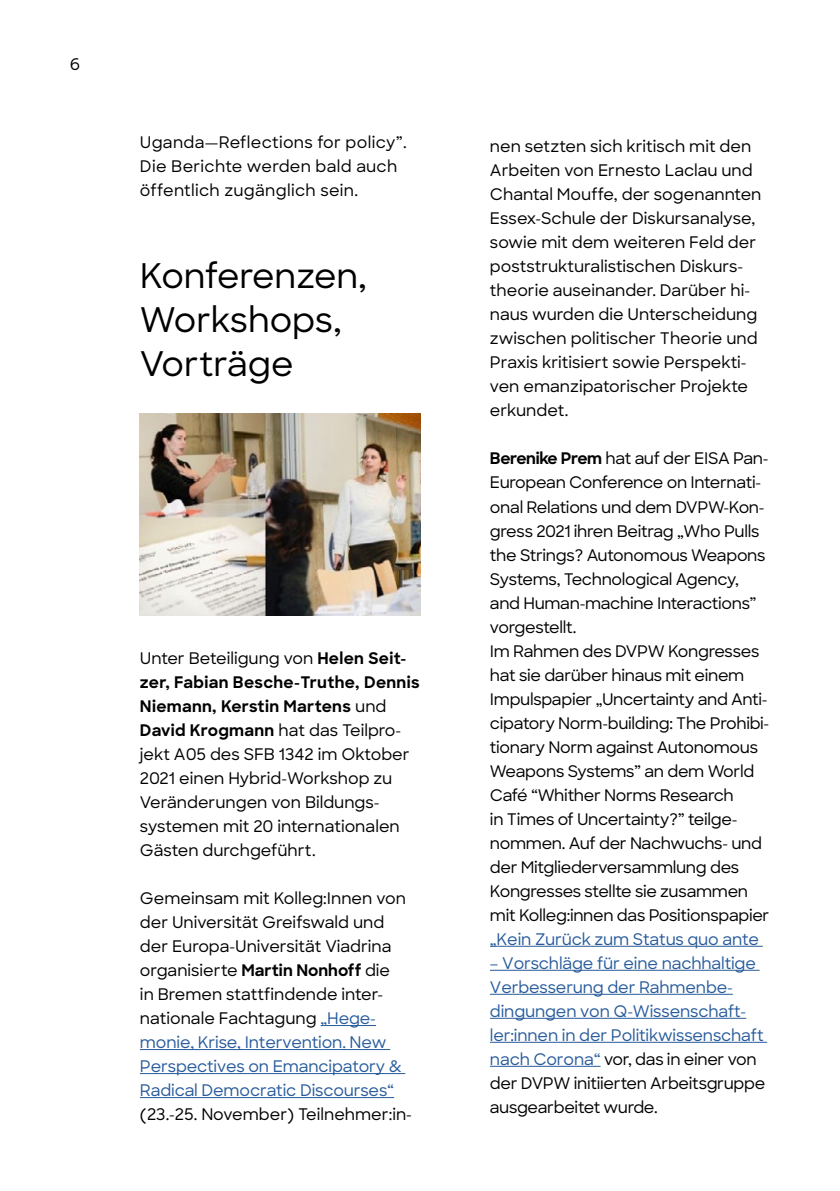
<style>
.page{position:relative;width:840px;height:1191px;background:#fff}
.page>*{position:absolute;margin:0;border:0;box-sizing:border-box;transform-origin:0 0}
.t1{font:500 34px/44px "Sharp Sans";color:#000}
.t2{font:500 16px/24px "Sharp Sans";letter-spacing:-.01em;color:#000}
.t3{font:500 16px/24px "Sharp Sans";letter-spacing:-.01em;color:#275b9b}
.t4{font:500 16px/24px "Sharp Sans";letter-spacing:.02em;color:#000}
.s1{font-weight:700}
.s2{color:#275b9b}
.s3{color:#000}
</style>
<div class="page">
<hr style="left:320px;top:1025px;width:56px;height:1px;background:#275b9b">
<hr style="left:140px;top:1049px;width:250px;height:1px;background:#275b9b">
<hr style="left:140px;top:1073px;width:265px;height:1px;background:#275b9b">
<hr style="left:140px;top:1097px;width:254px;height:1px;background:#275b9b">
<hr style="left:489px;top:946px;width:273px;height:1px;background:#275b9b">
<hr style="left:489px;top:970px;width:270px;height:1px;background:#275b9b">
<hr style="left:489px;top:994px;width:243px;height:1px;background:#275b9b">
<hr style="left:489px;top:1018px;width:256px;height:1px;background:#275b9b">
<hr style="left:489px;top:1042px;width:277px;height:1px;background:#275b9b">
<hr style="left:489px;top:1066px;width:111px;height:1px;background:#275b9b">
<img style="left:140px;top:413px;width:280px;height:202px">
<p class="t2" style="left:70px;top:51px;width:12px">6</p>
<p class="t4" style="left:140px;top:129px;width:268px">Uganda—Reflections for policy”.<br>Die Berichte werden bald auch öffentlich zugänglich sein.</p>
<p class="t1" style="left:140px;top:252px;width:228px">Konferenzen,<br>Workshops,<br>Vorträge</p>
<p class="t2" style="left:140px;top:645px;width:281px">Unter Beteiligung von <span class="s1">Helen Seit&shy;zer, Fabian Besche-Truthe, Dennis<br>Niemann, Kerstin Martens</span> und<br><span class="s1">David Krogmann</span> hat das Teilpro&shy;jekt A05 des SFB 1342 im Oktober<br>2021 einen Hybrid-Workshop zu<br>Veränderungen von Bildungs&shy;systemen mit 20 internationalen<br>Gästen durchgeführt.</p>
<p class="t2" style="left:140px;top:885px;width:273px">Gemeinsam mit Kolleg:Innen von der Universität Greifswald und der Europa-Universität Viadrina organisierte <span class="s1">Martin Nonhoff</span> die<br>in Bremen stattfindende inter&shy;nationale Fachtagung <span class="s2">„Hege&shy;monie, Krise, Intervention. New<br>Perspectives on Emancipatory &amp;<br>Radical Democratic Discourses“ </span>(23.-25. November) Teilnehmer:in-</p>
<p class="t2" style="left:489px;top:134px;width:273px">nen setzten sich kritisch mit den<br>Arbeiten von Ernesto Laclau und<br>Chantal Mouffe, der sogenannten<br>Essex-Schule der Diskursanalyse, sowie mit dem weiteren Feld der poststrukturalistischen Diskurs&shy;theorie auseinander. Darüber hi&shy;naus wurden die Unterscheidung zwischen politischer Theorie und<br>Praxis kritisiert sowie Perspekti&shy;ven emanzipatorischer Projekte erkundet.</p>
<p class="t2" style="left:489px;top:446px;width:280px"><span class="s1">Berenike Prem</span> hat auf der EISA Pan-<br>European Conference on Internati&shy;onal Relations und dem DVPW-Kon&shy;gress 2021 ihren Beitrag „Who Pulls the Strings? Autonomous Weapons<br>Systems, Technological Agency, and Human-machine Interactions” vorgestellt.</p>
<p class="t2" style="left:489px;top:638px;width:281px">Im Rahmen des DVPW Kongresses hat sie darüber hinaus mit einem Impulspapier „Uncertainty and Anti&shy;cipatory Norm-building: The Prohibi&shy;tionary Norm against Autonomous Weapons Systems” an dem World Café “Whither Norms Research<br>in Times of Uncertainty?” teilge&shy;nommen. Auf der Nachwuchs- und der Mitgliederversammlung des Kongresses stellte sie zusammen mit Kolleg:innen das Positionspapier <span class="s2">„Kein Zurück zum Status quo ante</span></p>
<p class="t3" style="left:489px;top:950px;width:277px">– Vorschläge für eine nachhaltige<br>Verbesserung der Rahmenbe&shy;dingungen von Q-Wissenschaft&shy;ler:innen in der Politikwissenschaft nach Corona“ <span class="s3">vor, das in einer von der DVPW initiierten Arbeitsgruppe ausgearbeitet wurde.</span></p>
</div>
